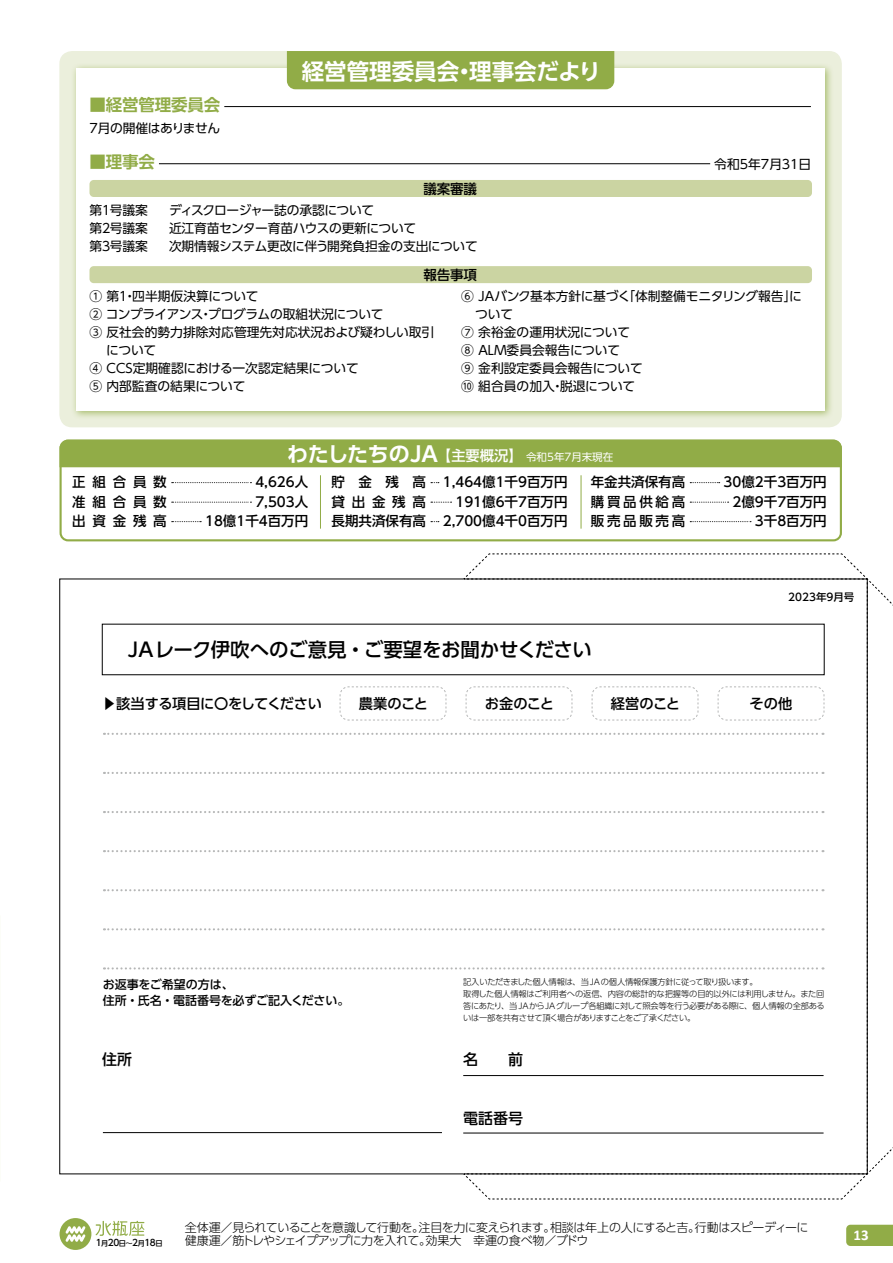
<style>
.page{position:relative;width:893px;height:1263px;background:#fff}
.page>*{position:absolute;margin:0;border:0;box-sizing:border-box;transform-origin:0 0}
.t1{font:700 22.5px "UD Shin Go Pro De";color:#fff}
.t2{font:700 21px "UD Shin Go Pro De";letter-spacing:-.01em;color:#fff}
.t3{font:500 19.5px "UD Shin Go Pr 6 N";letter-spacing:-.01em;color:#000}
.t4{font:700 16.5px "UD Shin Go Pro De";letter-spacing:-.01em;color:#91ac47}
.t5{font:500 15px "UD Shin Go Pr 6 N";color:#000}
.t6{font:700 15px "Calibri";color:#fff}
.t7{font:500 14.25px "UD Shin Go Pr 6 N";letter-spacing:-.03em;color:#000}
.t8{font:500 14.25px "UD Shin Go Pro";color:#fff}
.t9{font:500 13.5px "UD Shin Go Pro";color:#000}
.t10{font:12.75px/18px "UD Shin Go Pro";letter-spacing:-.01em;color:#000}
.t11{font:12.75px "UD Shin Go Pro";letter-spacing:-.04em;color:#000}
.t12{font:12.75px "UD Shin Go Pro";letter-spacing:-.03em;color:#000}
.t13{font:300 12px "UD Shin Go Pro";letter-spacing:-.045em;color:#000}
.t14{font:500 12px/16.5px "UD Shin Go Pr 6 N";letter-spacing:-.005em;color:#000}
.t15{font:300 12px "UD Shin Go Pro";letter-spacing:-.01em;color:#000}
.t16{font:10.5px "UD Shin Go Pro";color:#fff}
.t17{font:500 10.5px "UD Shin Go Pr 6 N";color:#000}
.t18{font:500 9px "UD Shin Go Pro";color:#000}
.t19{font:300 8.25px/12px "UD Shin Go Pr 6 N";letter-spacing:-.02em;color:#000}
.t20{font:500 7.2px "UD Shin Go Pro";color:#000}
</style>
<div class="page">
<hr style="left:103px;top:1132px;width:339px;height:1px;background:#000">
<svg style="left:104px;top:553px;width:789px;height:647px"></svg>
<div style="left:59px;top:51px;width:783px;height:376px;background:#ebefdc;border-radius:13px"></div>
<div style="left:71px;top:63px;width:763px;height:356px;background:#91ac47;opacity:.75"></div>
<div style="left:76px;top:68px;width:749px;height:342px;background:#fff"></div>
<div style="left:60px;top:440px;width:782px;height:101px;border:2px solid #91ac47;border-radius:7px"></div>
<div style="left:287px;top:51px;width:327px;height:38px;background:#91ac47"></div>
<div style="left:60px;top:440px;width:781px;height:27px;background:#91ac47"></div>
<svg style="left:172px;top:482px;width:79px;height:1px"></svg>
<svg style="left:172px;top:502px;width:79px;height:1px"></svg>
<svg style="left:172px;top:521px;width:29px;height:1px"></svg>
<svg style="left:431px;top:502px;width:21px;height:1px"></svg>
<svg style="left:690px;top:482px;width:30px;height:1px"></svg>
<svg style="left:690px;top:502px;width:39px;height:1px"></svg>
<svg style="left:690px;top:521px;width:61px;height:1px"></svg>
<hr style="left:320px;top:475px;width:1px;height:54px;background:#91ac47">
<hr style="left:581px;top:475px;width:1px;height:54px;background:#91ac47">
<hr style="left:224px;top:106px;width:587px;height:1px;background:#000">
<hr style="left:159px;top:163px;width:551px;height:1px;background:#000">
<div style="left:89px;top:180px;width:723px;height:17px;background:#cbd4a2;border-radius:4px"></div>
<div style="left:89px;top:266px;width:723px;height:17px;background:#cbd4a2;border-radius:4px"></div>
<svg style="left:846px;top:1225px;width:47px;height:21px"></svg>
<div style="left:60px;top:1218px;width:31px;height:32px;background:#91ac47;border-radius:50%"></div>
<svg style="left:65px;top:1226px;width:21px;height:16px"></svg>
<svg style="left:96px;top:1221px;width:48px;height:15px"></svg>
<p class="t4" style="left:89px;top:91px;width:132px">■経営管理委員会</p>
<p class="t10" style="left:89px;top:118px;width:132px">7月の開催はありません</p>
<p class="t4" style="left:89px;top:148px;width:67px">■理事会</p>
<h1 class="t1" style="left:302px;top:53px;width:301px">経営管理委員会理事会だより</h1>
<h1 class="t1" style="left:453px;top:53px;width:24px">・</h1>
<p class="t9" style="left:423px;top:178px;width:55px">議案審議</p>
<p class="t10" style="left:89px;top:201px;width:14px">第</p>
<p class="t10" style="left:110px;top:201px;width:39px">号議案</p>
<p class="t10" style="left:100px;top:201px;width:14px">１</p>
<p class="t11" style="left:169px;top:200px;width:207px">ディスクロージャー誌の承認について</p>
<p class="t10" style="left:89px;top:219px;width:14px">第</p>
<p class="t10" style="left:110px;top:219px;width:39px">号議案</p>
<p class="t10" style="left:100px;top:219px;width:14px">２</p>
<p class="t10" style="left:169px;top:219px;width:249px">近江育苗センター育苗ハウスの更新について</p>
<p class="t10" style="left:89px;top:237px;width:14px">第</p>
<p class="t10" style="left:110px;top:237px;width:39px">号議案</p>
<p class="t10" style="left:100px;top:237px;width:14px">３</p>
<p class="t10" style="left:169px;top:237px;width:310px">次期情報システム更改に伴う開発負担金の支出について</p>
<p class="t9" style="left:423px;top:264px;width:55px">報告事項</p>
<p class="t10" style="left:714px;top:155px;width:98px">令和5年7月31日</p>
<p class="t10" style="left:89px;top:287px;width:296px">① 第<br>② コンプライアンスプログラムの取組状況について</p>
<p class="t10" style="left:132px;top:287px;width:128px">四半期仮決算について</p>
<p class="t10" style="left:117px;top:287px;width:21px">・１</p>
<p class="t10" style="left:199px;top:305px;width:14px">・</p>
<p class="t10" style="left:89px;top:323px;width:346px">③ 反社会的勢力排除対応管理先対応状況および疑わしい取引</p>
<p class="t10" style="left:106px;top:341px;width:52px">について</p>
<p class="t10" style="left:89px;top:359px;width:271px">④ ＣＣＳ定期確認における一次認定結果について</p>
<p class="t10" style="left:89px;top:377px;width:158px">⑤ 内部監査の結果について</p>
<p class="t12" style="left:461px;top:286px;width:171px">⑥ＪＡバンク基本方針に基づく</p>
<p class="t10" style="left:475px;top:305px;width:39px">ついて</p>
<p class="t10" style="left:461px;top:323px;width:170px">⑦ 余裕金の運用状況について</p>
<p class="t10" style="left:461px;top:341px;width:160px">⑧ ＡＬＭ委員会報告について</p>
<p class="t10" style="left:461px;top:359px;width:183px">⑨ 金利設定委員会報告について</p>
<p class="t10" style="left:461px;top:377px;width:176px">⑩ 組合員の加入脱退について</p>
<p class="t10" style="left:622px;top:287px;width:181px">「体制整備モニタリング報告に」</p>
<p class="t10" style="left:551px;top:377px;width:14px">・</p>
<p class="t9" style="left:153px;top:471px;width:15px">数</p>
<p class="t9" style="left:113px;top:471px;width:15px">合</p>
<p class="t9" style="left:93px;top:471px;width:15px">組</p>
<p class="t9" style="left:133px;top:471px;width:15px">員</p>
<p class="t9" style="left:72px;top:471px;width:15px">正</p>
<h2 class="t2" style="left:287px;top:437px;width:152px">わたしたちのJA</h2>
<p class="t9" style="left:255px;top:471px;width:54px">4,626人</p>
<p class="t8" style="left:437px;top:444px;width:87px">【主要概況】</p>
<p class="t16" style="left:526px;top:449px;width:89px">令和5年7月末現在</p>
<p class="t9" style="left:332px;top:471px;width:96px">貯　金　残　高</p>
<p class="t9" style="left:591px;top:471px;width:96px">年金共済保有高</p>
<p class="t9" style="left:443px;top:471px;width:126px">1,464億1千9百万円</p>
<p class="t9" style="left:724px;top:471px;width:105px">30億2千3百万円</p>
<p class="t9" style="left:72px;top:491px;width:15px">准</p>
<p class="t9" style="left:153px;top:491px;width:15px">数</p>
<p class="t9" style="left:113px;top:491px;width:15px">合</p>
<p class="t9" style="left:93px;top:491px;width:15px">組</p>
<p class="t9" style="left:133px;top:491px;width:15px">員</p>
<p class="t9" style="left:255px;top:491px;width:54px">7,503人</p>
<p class="t9" style="left:332px;top:491px;width:15px">貸</p>
<p class="t9" style="left:392px;top:491px;width:15px">残</p>
<p class="t9" style="left:372px;top:491px;width:15px">金</p>
<p class="t9" style="left:413px;top:491px;width:15px">高</p>
<p class="t9" style="left:352px;top:491px;width:15px">出</p>
<p class="t9" style="left:455px;top:491px;width:114px">191億6千7百万円</p>
<p class="t9" style="left:591px;top:491px;width:96px">購買品供給高</p>
<p class="t9" style="left:732px;top:491px;width:96px">2億9千7百万円</p>
<p class="t9" style="left:72px;top:510px;width:15px">出</p>
<p class="t9" style="left:133px;top:510px;width:15px">残</p>
<p class="t9" style="left:93px;top:510px;width:15px">資</p>
<p class="t9" style="left:113px;top:510px;width:15px">金</p>
<p class="t9" style="left:153px;top:510px;width:15px">高</p>
<p class="t9" style="left:205px;top:510px;width:105px">18億1千4百万円</p>
<p class="t9" style="left:332px;top:510px;width:96px">長期共済保有高</p>
<p class="t9" style="left:443px;top:510px;width:126px">2,700億4千0百万円</p>
<p class="t9" style="left:591px;top:510px;width:96px">販売品販売高</p>
<p class="t9" style="left:755px;top:510px;width:73px">3千8百万円</p>
<p class="t17" style="left:788px;top:589px;width:67px">2023年9月号</p>
<h3 class="t3" style="left:128px;top:634px;width:466px">JAレーク伊吹へのご意見・ご要望をお聞かせください</h3>
<p class="t7" style="left:102px;top:692px;width:221px">▶該当する項目に〇をしてください</p>
<p class="t7" style="left:359px;top:692px;width:71px">農業のこと</p>
<p class="t7" style="left:485px;top:692px;width:71px">お金のこと</p>
<p class="t7" style="left:611px;top:692px;width:71px">経営のこと</p>
<p class="t7" style="left:750px;top:692px;width:44px">その他</p>
<p class="t14" style="left:103px;top:975px;width:248px">お返事をご希望の方は、<br>住所・氏名・電話番号を必ずご記入ください。</p>
<p class="t5" style="left:102px;top:1047px;width:31px">住所</p>
<p class="t19" style="left:463px;top:976px;width:363px">記入いただきました個人情報は、当JAの個人情報保護方針に従って取り扱います。<br>取得した個人情報はご利用者への返信、内容の総計的な把握等の目的以外には利用しません。また回答にあたり、当JAからJAグループ各組織に対して照会等を行う必要がある際に、個人情報の全部あるいは一部を共有させて頂く場合がありますことをご了承ください。</p>
<p class="t5" style="left:463px;top:1047px;width:61px">名　　前</p>
<p class="t5" style="left:463px;top:1106px;width:61px">電話番号</p>
<p class="t18" style="left:108px;top:1235px;width:13px">20</p>
<p class="t18" style="left:132px;top:1235px;width:7px">2</p>
<p class="t18" style="left:144px;top:1235px;width:13px">18</p>
<p class="t18" style="left:96px;top:1235px;width:7px">1</p>
<p class="t20" style="left:101px;top:1237px;width:9px">月</p>
<p class="t20" style="left:138px;top:1237px;width:9px">月</p>
<p class="t20" style="left:119px;top:1237px;width:15px">日〜</p>
<p class="t20" style="left:155px;top:1237px;width:9px">日</p>
<p class="t13" style="left:695px;top:1217px;width:115px">行動はスピーディーに</p>
<p class="t13" style="left:550px;top:1217px;width:152px">相談は年上の人にすると吉。</p>
<p class="t13" style="left:185px;top:1217px;width:241px">全体運／見られていることを意識して行動を。</p>
<p class="t13" style="left:419px;top:1217px;width:138px">注目を力に変えられます。</p>
<p class="t13" style="left:185px;top:1231px;width:248px">健康運／筋トレやシェイプアップに力を入れて。</p>
<p class="t15" style="left:426px;top:1231px;width:164px">効果大　幸運の食べ物／ブドウ</p>
<p class="t6" style="left:853px;top:1226px;width:17px">13</p>
</div>
